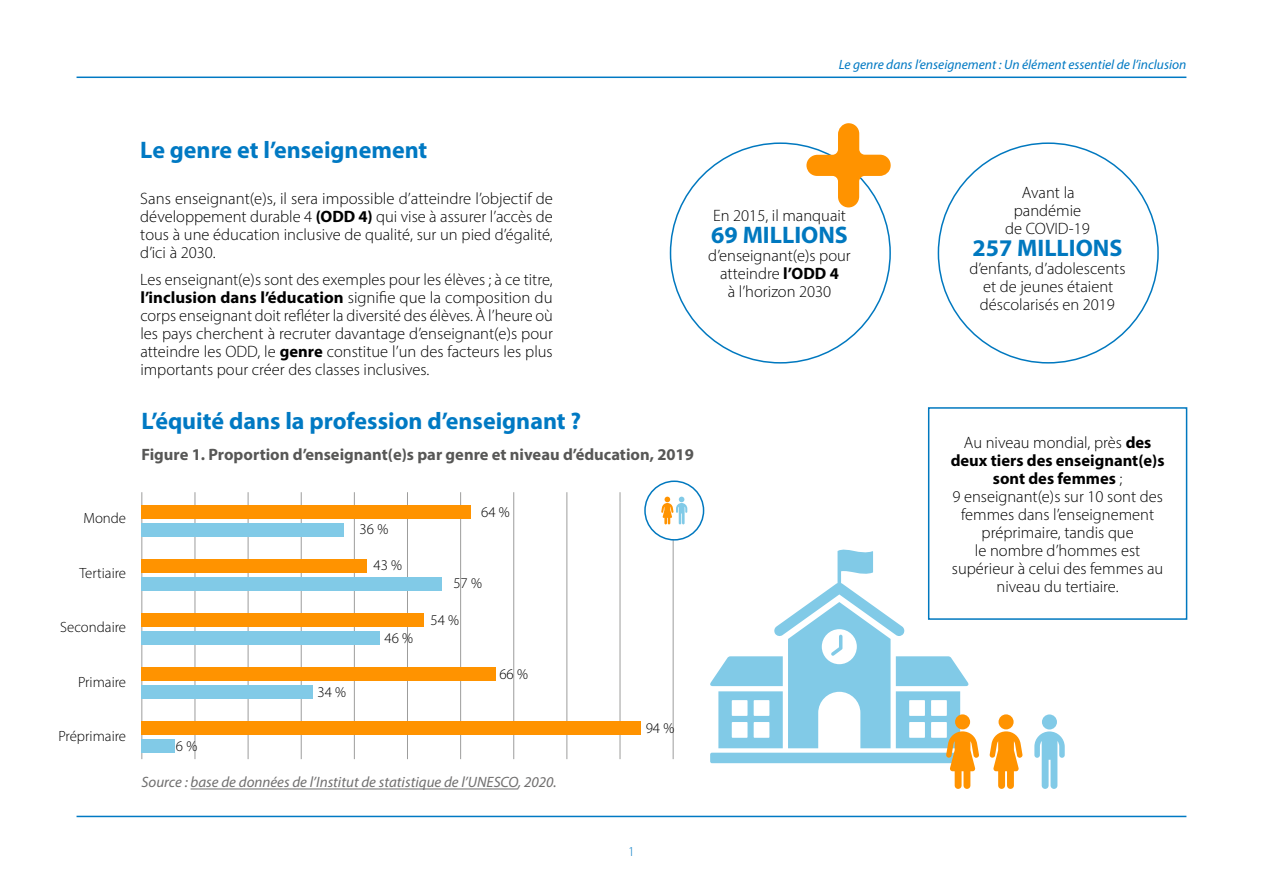
<style>
.page{position:relative;width:1263px;height:893px;background:#fff}
.page>*{position:absolute;margin:0;border:0;box-sizing:border-box;transform-origin:0 0}
.t1{font:700 24px "Myriad Pro";color:#0079c3}
.t2{font:700 24px "Myriad Pro";color:#0078bf}
.t3{font:300 16.5px/18px "Myriad Pro";color:#000;text-align:center}
.t4{font:700 16.5px "Myriad Pro";color:#575756}
.t5{font:italic 15px "Myriad Pro";color:#706f6f}
.t6{font:300 14.85px "Myriad Pro";color:#000}
.t7{font:italic 13.5px "Myriad Pro";color:#0079c3}
.t8{font:300 13.5px "Myriad Pro";color:#0079c3}
.s1{font-weight:700}
</style>
<div class="page">
<hr style="left:191px;top:789px;width:327px;height:1px;background:#706f6f">
<hr style="left:77px;top:816px;width:1109px;height:1px;background:#0079c3">
<div style="left:928px;top:407px;width:259px;height:213px;border:2px solid #0078bf"></div>
<hr style="left:141px;top:492px;width:1px;height:267px;background:#9d9d9c">
<hr style="left:248px;top:492px;width:1px;height:267px;background:#9d9d9c">
<hr style="left:354px;top:492px;width:1px;height:267px;background:#9d9d9c">
<hr style="left:460px;top:492px;width:1px;height:267px;background:#9d9d9c">
<hr style="left:566px;top:492px;width:1px;height:267px;background:#9d9d9c">
<hr style="left:673px;top:492px;width:1px;height:267px;background:#9d9d9c">
<hr style="left:195px;top:492px;width:1px;height:267px;background:#9d9d9c">
<hr style="left:301px;top:492px;width:1px;height:267px;background:#9d9d9c">
<hr style="left:407px;top:492px;width:1px;height:267px;background:#9d9d9c">
<hr style="left:513px;top:492px;width:1px;height:267px;background:#9d9d9c">
<hr style="left:620px;top:492px;width:1px;height:267px;background:#9d9d9c">
<div style="left:141px;top:739px;width:34px;height:13px;background:#81cae7"></div>
<div style="left:141px;top:685px;width:172px;height:13px;background:#81cae7"></div>
<div style="left:141px;top:577px;width:301px;height:13px;background:#81cae7"></div>
<div style="left:141px;top:631px;width:239px;height:13px;background:#81cae7"></div>
<div style="left:141px;top:523px;width:203px;height:13px;background:#81cae7"></div>
<div style="left:141px;top:722px;width:500px;height:13px;background:#ff9300"></div>
<div style="left:141px;top:668px;width:355px;height:13px;background:#ff9300"></div>
<div style="left:141px;top:614px;width:283px;height:13px;background:#ff9300"></div>
<div style="left:141px;top:560px;width:226px;height:13px;background:#ff9300"></div>
<div style="left:141px;top:506px;width:330px;height:13px;background:#ff9300"></div>
<hr style="left:77px;top:77px;width:1109px;height:1px;background:#0079c3">
<svg style="left:806px;top:123px;width:85px;height:84px"></svg>
<svg style="left:1034px;top:731px;width:31px;height:58px"></svg>
<div style="left:1042px;top:714px;width:15px;height:15px;background:#81cae7;border-radius:50%"></div>
<svg style="left:989px;top:731px;width:34px;height:58px"></svg>
<div style="left:998px;top:714px;width:15px;height:15px;background:#ff9300;border-radius:50%"></div>
<svg style="left:710px;top:546px;width:269px;height:243px"></svg>
<div style="left:955px;top:714px;width:15px;height:15px;background:#ff9300;border-radius:50%"></div>
<div style="left:645px;top:481px;width:58px;height:59px;background:#fff;border-radius:50%"></div>
<svg style="left:661px;top:497px;width:26px;height:27px"></svg>
<div style="left:644px;top:480px;width:60px;height:61px;border:2px solid #0078bf;border-radius:50%"></div>
<p class="t7" style="left:839px;top:56px;width:349px">Le genre dans l’enseignement : Un élément essentiel de l’inclusion</p>
<h1 class="t1" style="left:140px;top:135px;width:289px">Le genre et l’enseignement</h1>
<p class="t3" style="left:140px;top:190px;width:414px;text-align:justify">Sans enseignant(e)s, il sera impossible d’atteindre l’objectif de développement durable 4 <span class="s1">(ODD 4)</span> qui vise à assurer l’accès de tous à une éducation inclusive de qualité, sur un pied d’égalité, d’ici à 2030.</p>
<p class="t3" style="left:140px;top:270px;width:414px;text-align:justify">Les enseignant(e)s sont des exemples pour les élèves ; à ce titre, <span class="s1">l’inclusion dans l’éducation</span> signifie que la composition du corps enseignant doit refléter la diversité des élèves. À l’heure où les pays cherchent à recruter davantage d’enseignant(e)s pour atteindre les ODD, le <span class="s1">genre</span> constitue l’un des facteurs les plus importants pour créer des classes inclusives.</p>
<h1 class="t1" style="left:141px;top:406px;width:441px">L’équité dans la profession d’enseignant ?</h1>
<p class="t4" style="left:141px;top:444px;width:554px">Figure 1. Proportion d’enseignant(e)s par genre et niveau d’éducation, 2019</p>
<p class="t3" style="left:713px;top:207px;width:134px">En 2015, il manquait</p>
<h1 class="t2" style="left:711px;top:219px;width:138px">69 MILLIONS</h1>
<p class="t3" style="left:708px;top:246px;width:144px">d’enseignant(e)s pour atteindre <span class="s1">l’ODD 4<br></span>à l’horizon 2030</p>
<p class="t6" style="left:83px;top:510px;width:44px">Monde</p>
<p class="t6" style="left:79px;top:564px;width:48px">Tertiaire</p>
<p class="t6" style="left:60px;top:618px;width:67px">Secondaire</p>
<p class="t6" style="left:78px;top:673px;width:50px">Primaire</p>
<p class="t6" style="left:58px;top:727px;width:69px">Préprimaire</p>
<p class="t6" style="left:176px;top:737px;width:23px">6 %</p>
<p class="t6" style="left:360px;top:520px;width:30px">36 %</p>
<p class="t6" style="left:373px;top:556px;width:30px">43 %</p>
<p class="t6" style="left:318px;top:683px;width:30px">34 %</p>
<p class="t6" style="left:384px;top:629px;width:30px">46 %</p>
<p class="t6" style="left:481px;top:503px;width:30px">64 %</p>
<p class="t6" style="left:453px;top:574px;width:30px">57 %</p>
<p class="t6" style="left:430px;top:611px;width:30px">54 %</p>
<p class="t6" style="left:499px;top:665px;width:30px">66 %</p>
<p class="t5" style="left:141px;top:773px;width:417px">Source : base de données de l’Institut de statistique de l’UNESCO, 2020.</p>
<p class="t6" style="left:646px;top:719px;width:30px">94 %</p>
<p class="t8" style="left:628px;top:844px;width:8px">1</p>
<p class="t3" style="left:1005px;top:183px;width:86px">Avant la pandémie de COVID-19</p>
<h1 class="t2" style="left:972px;top:232px;width:152px">257 MILLIONS</h1>
<p class="t3" style="left:969px;top:259px;width:158px">d’enfants, d’adolescents et de jeunes étaient déscolarisés en 2019</p>
<p class="t3" style="left:951px;top:433px;width:215px">Au niveau mondial, près <span class="s1">des deux tiers des enseignant(e)s sont des femmes</span> ;<br>9 enseignant(e)s sur 10 sont des femmes dans l’enseignement préprimaire, tandis que<br>le nombre d’hommes est supérieur à celui des femmes au niveau du tertiaire.</p>
</div>
